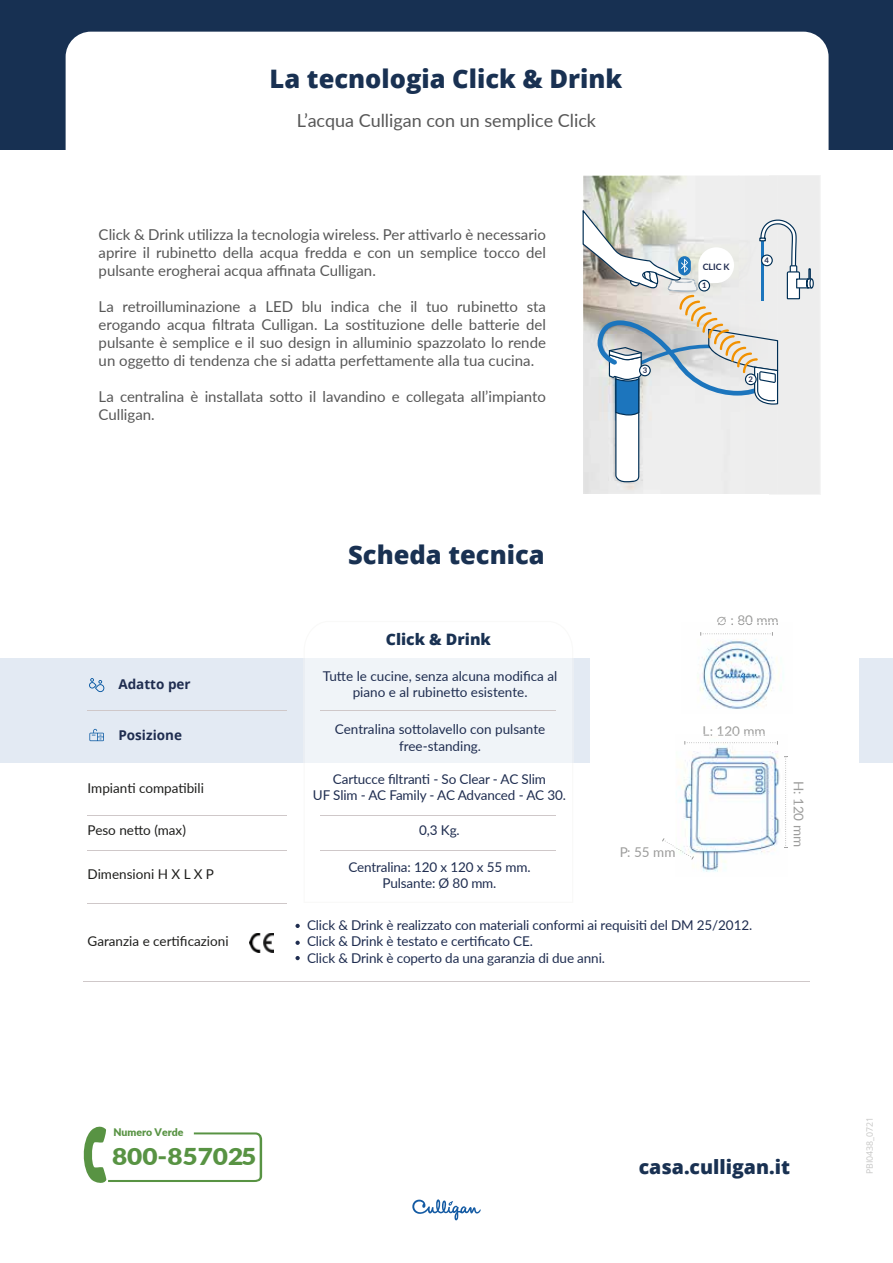
<style>
.page{position:relative;width:893px;height:1263px;background:#fff}
.page>*{position:absolute;margin:0;border:0;box-sizing:border-box;transform-origin:0 0}
.t1{font:800 25.5px "Open Sans";color:#193152}
.t2{font:900 23.25px "Lato";color:#589343;scale:1.13 1}
.t3{font:800 19.5px "Open Sans";color:#193152}
.t4{font:18px "Lato";color:#575757}
.t5{font:800 15.75px "Open Sans";color:#193152}
.t6{font:15px/18px "Lato";color:#575757;text-align:justify}
.t7{font:13.5px/16.2px "Lato";letter-spacing:-.01em;color:#1f2d50;text-align:center}
.t8{font:13.5px "Lato";color:#1e1e1c}
.t9{font:13.5px "Lato";color:#9d9d9c}
.t10{font:700 13.5px "Open Sans";color:#1f2d50}
.t11{font:900 10.5px "Lato";color:#589343}
.t12{font:8.85px "Open Sans";color:#c7c7c6}
.t13{font:700 8.85px "Lato";color:#1f2b4f}
.t14{font:700 7.8px "Lato";color:#1f2b4f}
.s1{font-family:"Futura BT";font-size:11.25px}
</style>
<div class="page">
<div style="left:0;top:658px;width:893px;height:105px;background:#e3eaf3"></div>
<hr style="left:87px;top:710px;width:199px;height:1px;background:#cfc8c9">
<hr style="left:87px;top:815px;width:199px;height:1px;background:#cfc8c9">
<hr style="left:87px;top:850px;width:199px;height:1px;background:#cfc8c9">
<hr style="left:84px;top:981px;width:726px;height:1px;background:#cfc8c9">
<svg style="left:89px;top:678px;width:16px;height:14px"></svg>
<svg style="left:89px;top:729px;width:15px;height:12px"></svg>
<svg style="left:305px;top:658px;width:267px;height:193px;fill:#f0f4f8"></svg>
<hr style="left:572px;top:658px;width:1px;height:105px;background:#eaeef3">
<hr style="left:304px;top:658px;width:1px;height:105px;background:#eaeef3">
<hr style="left:321px;top:710px;width:235px;height:1px;background:#cfc8c9">
<hr style="left:321px;top:815px;width:235px;height:1px;background:#cfc8c9">
<hr style="left:321px;top:850px;width:235px;height:1px;background:#cfc8c9">
<hr style="left:87px;top:903px;width:199px;height:1px;background:#cfc8c9">
<svg style="left:295px;top:924px;width:5px;height:4px"></svg>
<svg style="left:295px;top:941px;width:5px;height:4px"></svg>
<svg style="left:295px;top:956px;width:5px;height:4px"></svg>
<div style="left:590px;top:609px;width:269px;height:287px;background:#fff"></div>
<img style="left:697px;top:625px;width:87px;height:84px">
<svg style="left:718px;top:623px;width:8px;height:2px"></svg>
<img style="left:731px;top:623px;width:47px;height:2px">
<svg style="left:700px;top:632px;width:73px;height:3px"></svg>
<img style="left:679px;top:741px;width:101px;height:131px">
<svg style="left:784px;top:756px;width:3px;height:92px"></svg>
<svg style="left:685px;top:734px;width:93px;height:10px"></svg>
<img style="left:710px;top:734px;width:55px;height:2px">
<svg style="left:662px;top:837px;width:32px;height:23px"></svg>
<div style="left:0;top:0;width:893px;height:150px;background:#173052"></div>
<div style="left:66px;top:32px;width:763px;height:167px;background:#fff;border-radius:25px"></div>
<div style="left:769px;top:175px;width:52px;height:320px;background:#ededed"></div>
<img style="left:583px;top:176px;width:186px;height:318px">
<svg style="left:583px;top:210px;width:231px;height:272px"></svg>
<svg style="left:83px;top:1126px;width:179px;height:57px"></svg>
<svg style="left:412px;top:1199px;width:69px;height:22px"></svg>
<img style="left:250px;top:933px;width:24px;height:19px">
<h1 class="t1" style="left:270px;top:59px;width:354px">La tecnologia Click &amp; Drink</h1>
<p class="t4" style="left:297px;top:107px;width:301px">L’acqua Culligan con un semplice Click</p>
<p class="t6" style="left:99px;top:225px;width:449px">Click &amp; Drink utilizza la tecnologia wireless. Per attivarlo è necessario aprire il rubinetto della acqua fredda e con un semplice tocco del pulsante erogherai acqua affinata Culligan.</p>
<p class="t6" style="left:99px;top:297px;width:449px">La retroilluminazione a LED blu indica che il tuo rubinetto sta erogando acqua filtrata Culligan. La sostituzione delle batterie del pulsante è semplice e il suo design in alluminio spazzolato lo rende un oggetto di tendenza che si adatta perfettamente alla tua cucina.</p>
<p class="t6" style="left:99px;top:387px;width:449px">La centralina è installata sotto il lavandino e collegata all’impianto<br>Culligan.</p>
<p class="t14" style="left:643px;top:364px;width:6px">3</p>
<p class="t13" style="left:703px;top:260px;width:28px">CLIC K</p>
<p class="t14" style="left:702px;top:279px;width:6px">1</p>
<p class="t14" style="left:765px;top:255px;width:6px">4</p>
<p class="t14" style="left:749px;top:373px;width:6px">2</p>
<h1 class="t1" style="left:348px;top:535px;width:198px">Scheda tecnica</h1>
<p class="t5" style="left:386px;top:627px;width:107px">Click &amp; Drink</p>
<p class="t9" style="left:717px;top:610px;width:63px"><span class="s1">Ø</span> : 80 mm</p>
<p class="t10" style="left:118px;top:675px;width:74px">Adatto per</p>
<p class="t7" style="left:323px;top:668px;width:236px">Tutte le cucine, senza alcuna modifica al piano e al rubinetto esistente.</p>
<p class="t7" style="left:335px;top:721px;width:212px">Centralina sottolavello con pulsante free-standing.</p>
<p class="t7" style="left:313px;top:770px;width:254px">Cartucce filtranti - So Clear - AC Slim<br>UF Slim - AC Family - AC Advanced - AC 30.</p>
<p class="t9" style="left:702px;top:721px;width:65px">L: 120 mm</p>
<p class="t10" style="left:118px;top:726px;width:65px">Posizione</p>
<p class="t8" style="left:88px;top:779px;width:118px">Impianti compatibili</p>
<p class="t8" style="left:88px;top:820px;width:100px">Peso netto (max)</p>
<p class="t8" style="left:88px;top:865px;width:128px">Dimensioni H X L X P</p>
<p class="t7" style="left:419px;top:821px;width:42px">0,3 Kg.</p>
<p class="t9" style="left:620px;top:843px;width:57px">P: 55 mm</p>
<p class="t7" style="left:348px;top:858px;width:184px">Centralina: 120 x 120 x 55 mm.<br>Pulsante: Ø 80 mm.</p>
<p class="t7" style="left:307px;top:916px;width:447px;text-align:left">Click &amp; Drink è realizzato con materiali conformi ai requisiti del DM 25/2012.<br>Click &amp; Drink è testato e certificato CE.<br>Click &amp; Drink è coperto da una garanzia di due anni.</p>
<p class="t8" style="left:88px;top:931px;width:142px">Garanzia e certificazioni</p>
<p class="t9" style="left:808px;top:781px;width:68px;rotate:90deg">H: 120 mm</p>
<p class="t11" style="left:113px;top:1124px;width:72px">Numero Verde</p>
<p class="t12" style="left:863px;top:1174px;width:59px;rotate:-90deg">PBI0438_0721</p>
<h2 class="t2" style="left:112px;top:1139px;width:129px">800-857025</h2>
<h3 class="t3" style="left:639px;top:1152px;width:153px">casa.culligan.it</h3>
</div>
